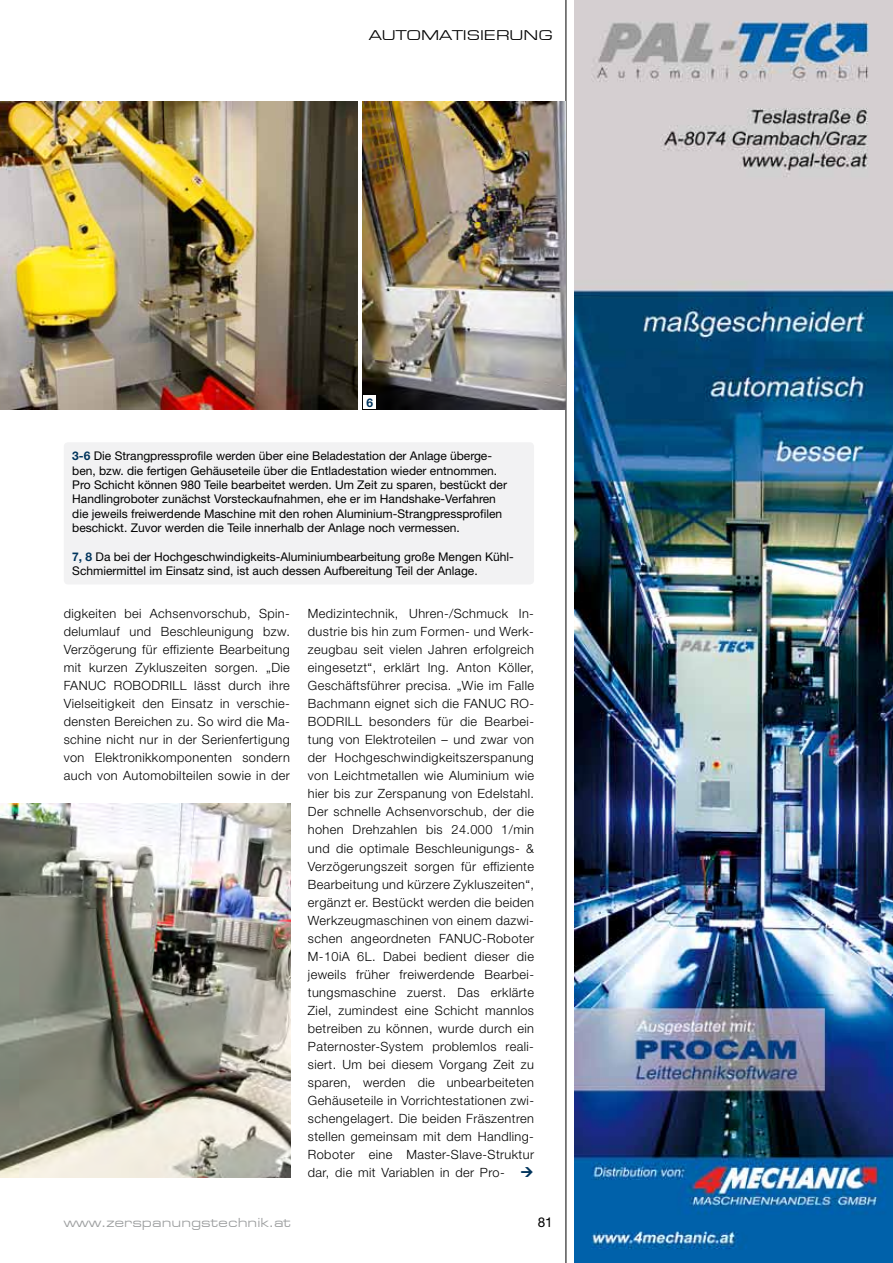
<style>
.page{position:relative;width:893px;height:1263px;background:#fff}
.page>*{position:absolute;margin:0;border:0;box-sizing:border-box;transform-origin:0 0}
.t1{font:14.55px "Eurostile Extended Roman DTC";color:#000}
.t2{font:13.5px "Eurostile Extended Roman DTC";color:#9c9e9f}
.t3{font:13.5px "Helvetica Neue";color:#000}
.t4{font:300 12.75px/18px "Helvetica Neue";letter-spacing:.03em;color:#000;text-align:justify}
.t5{font:12px/14.4px "Helvetica Neue";color:#000}
.t6{font:700 12px "Helvetica Neue";color:#00345c}
.s1{font-weight:700;color:#00345c}
</style>
<div class="page">
<hr style="left:566px;top:0;width:1px;height:1263px;background:#000">
<img style="left:574px;top:0;width:319px;height:1263px">
<img style="left:0;top:101px;width:358px;height:309px">
<div style="left:64px;top:442px;width:470px;height:142px;background:#f2f2f3;border-radius:4px"></div>
<img style="left:362px;top:101px;width:204px;height:309px">
<img style="left:0;top:804px;width:290px;height:374px">
<div style="left:363px;top:395px;width:13px;height:14px;background:#fff"></div>
<p class="t1" style="left:369px;top:28px;width:14px">Aut</p>
<p class="t1" style="left:407px;top:28px;width:58px">omatisierung</p>
<p class="t6" style="left:366px;top:395px;width:8px">6</p>
<p class="t5" style="left:72px;top:449px;width:436px"><span class="s1">3-6</span> Die Strangpressprofile werden über eine Beladestation der Anlage überge&shy;ben, bzw. die fertigen Gehäuseteile über die Entladestation wieder entnommen.<br>Pro Schicht können 980 Teile bearbeitet werden. Um Zeit zu sparen, bestückt der Handlingroboter zunächst Vorsteckaufnahmen, ehe er im Handshake-Verfahren die jeweils freiwerdende Maschine mit den rohen Aluminium-Strangpressprofilen beschickt. Zuvor werden die Teile innerhalb der Anlage noch vermessen.</p>
<p class="t5" style="left:72px;top:549px;width:443px"><span class="s1">7, 8</span> Da bei der Hochgeschwindigkeits-Aluminiumbearbeitung große Mengen Kühl-<br>Schmiermittel im Einsatz sind, ist auch dessen Aufbereitung Teil der Anlage.</p>
<p class="t4" style="left:64px;top:604px;width:228px">digkeiten bei Achsenvorschub, Spin&shy;delumlauf und Beschleunigung bzw.<br>Verzögerung für effiziente Bearbeitung mit kurzen Zykluszeiten sorgen. „Die FANUC ROBODRILL lässt durch ihre Vielseitigkeit den Einsatz in verschie&shy;densten Bereichen zu. So wird die Ma&shy;schine nicht nur in der Serienfertigung von Elektronikkomponenten sondern auch von Automobilteilen sowie in der</p>
<p class="t4" style="left:308px;top:604px;width:228px">Medizintechnik, Uhren-/Schmuck In&shy;dustrie bis hin zum Formen- und Werk&shy;zeugbau seit vielen Jahren erfolgreich eingesetzt“, erklärt Ing. Anton Köller, Geschäftsführer precisa. „Wie im Falle Bachmann eignet sich die FANUC RO-BODRILL besonders für die Bearbei&shy;tung von Elektroteilen – und zwar von der Hochgeschwindigkeitszerspanung von Leichtmetallen wie Aluminium wie hier bis zur Zerspanung von Edelstahl.<br>Der schnelle Achsenvorschub, der die hohen Drehzahlen bis 24.000 1/min und die optimale Beschleunigungs- &amp; Verzögerungszeit sorgen für effiziente Bearbeitung und kürzere Zykluszeiten“, ergänzt er. Bestückt werden die beiden Werkzeugmaschinen von einem dazwi&shy;schen angeordneten FANUC-Roboter M-10iA 6L. Dabei bedient dieser die jeweils früher freiwerdende Bearbei&shy;tungsmaschine zuerst. Das erklärte Ziel, zumindest eine Schicht mannlos betreiben zu können, wurde durch ein Paternoster-System problemlos reali&shy;siert. Um bei diesem Vorgang Zeit zu sparen, werden die unbearbeiteten Gehäuseteile in Vorrichtestationen zwi&shy;schengelagert. Die beiden Fräszentren stellen gemeinsam mit dem Handling-Roboter eine Master-Slave-Struktur dar, die mit Variablen in der Pro-</p>
<p class="t2" style="left:64px;top:1215px;width:229px">www.zerspanungstechnik.at</p>
<p class="t3" style="left:538px;top:1214px;width:17px">81</p>
</div>
